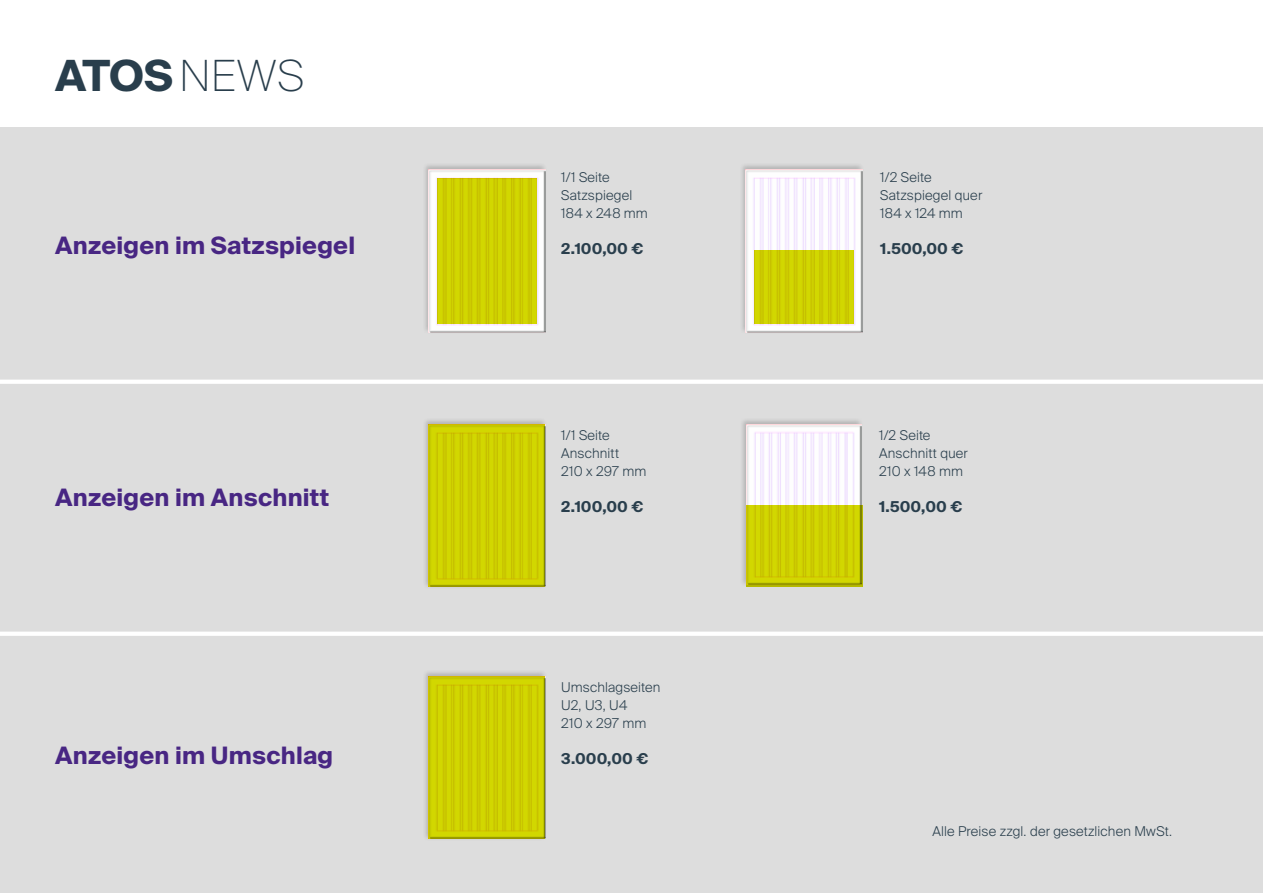
<style>
.page{position:relative;width:1263px;height:893px;background:#fff}
.page>*{position:absolute;margin:0;border:0;box-sizing:border-box;transform-origin:0 0}
.t1{font:700 42.9px "Suisse Intl";color:#293e4c}
.t2{font:700 24px "Suisse Intl";letter-spacing:.01em;color:#482683}
.t3{font:700 15px "Suisse Intl";color:#293e4c}
.t4{font:300 13.5px/18px "Suisse Intl";letter-spacing:.01em;color:#293e4c}
.s1{font-weight:100}
</style>
<div class="page">
<div style="left:0;top:128px;width:1263px;height:765px;background:#ddd"></div>
<hr style="left:0;top:380px;width:1263px;height:4px;background:#fff">
<hr style="left:0;top:632px;width:1263px;height:4px;background:#fff">
<div style="left:422px;top:163px;width:125px;height:171px;background:#000;opacity:.2"></div>
<img style="left:429px;top:169px;width:116px;height:163px">
<svg style="left:437px;top:178px;width:99px;height:146px;background:#cecf00"></svg>
<div style="left:422px;top:417px;width:125px;height:172px;background:#000;opacity:.2"></div>
<svg style="left:429px;top:424px;width:116px;height:163px;background:#cccd00"></svg>
<div style="left:422px;top:669px;width:125px;height:172px;background:#000;opacity:.2"></div>
<svg style="left:429px;top:676px;width:116px;height:163px;background:#cccd00"></svg>
<div style="left:739px;top:163px;width:125px;height:171px;background:#000;opacity:.2"></div>
<img style="left:746px;top:169px;width:116px;height:163px">
<svg style="left:754px;top:250px;width:99px;height:74px;background:#cdce00"></svg>
<div style="left:740px;top:417px;width:123px;height:170px;background:#000;opacity:.2"></div>
<img style="left:747px;top:424px;width:114px;height:81px">
<svg style="left:746px;top:505px;width:116px;height:82px;background:#cacb00"></svg>
<h1 class="t1" style="left:55px;top:51px;width:250px">ATOS <span class="s1">NEWS</span></h1>
<h2 class="t2" style="left:55px;top:231px;width:301px">Anzeigen im Satzspiegel</h2>
<h2 class="t2" style="left:55px;top:483px;width:275px">Anzeigen im Anschnitt</h2>
<h2 class="t2" style="left:55px;top:741px;width:279px">Anzeigen im Umschlag</h2>
<p class="t4" style="left:561px;top:168px;width:88px">1/1 Seite<br>Satzspiegel<br>184 x 248 mm</p>
<p class="t3" style="left:561px;top:240px;width:84px">2.100,00 €</p>
<p class="t4" style="left:561px;top:426px;width:87px">1/1 Seite<br>Anschnitt<br>210 x 297 mm</p>
<p class="t3" style="left:561px;top:498px;width:84px">2.100,00 €</p>
<p class="t4" style="left:561px;top:678px;width:101px">Umschlagseiten<br>U2, U3, U4<br>210 x 297 mm</p>
<p class="t3" style="left:561px;top:750px;width:89px">3.000,00 €</p>
<p class="t4" style="left:880px;top:168px;width:103px">1/2 Seite<br>Satzspiegel quer<br>184 x 124 mm</p>
<p class="t3" style="left:880px;top:240px;width:85px">1.500,00 €</p>
<p class="t4" style="left:879px;top:426px;width:90px">1/2 Seite<br>Anschnitt quer<br>210 x 148 mm</p>
<p class="t3" style="left:879px;top:498px;width:85px">1.500,00 €</p>
<p class="t4" style="left:932px;top:822px;width:241px">Alle Preise zzgl. der gesetzlichen MwSt.</p>
</div>
